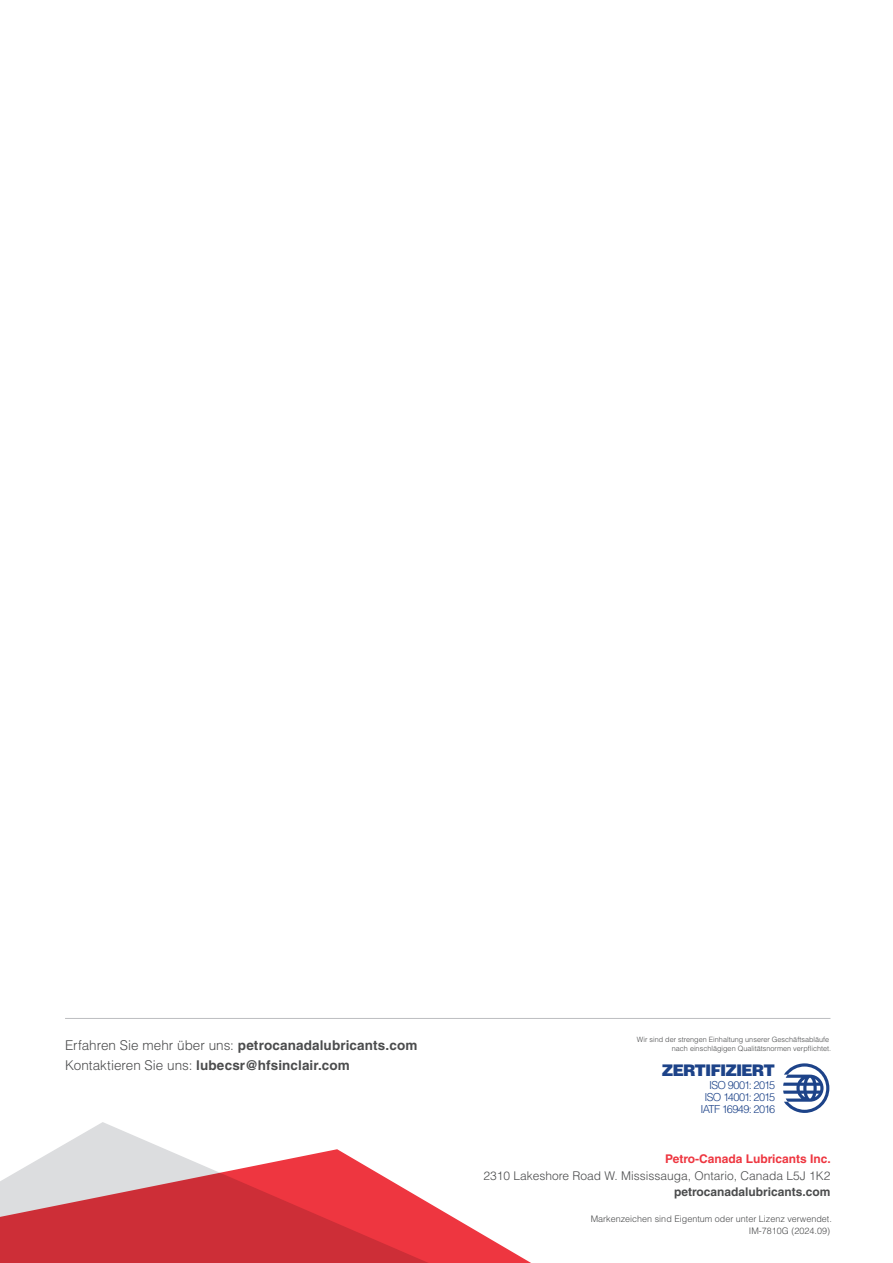
<style>
.page{position:relative;width:893px;height:1263px;background:#fff}
.page>*{position:absolute;margin:0;border:0;box-sizing:border-box;transform-origin:0 0}
.t1{font:900 16.05px "Helvetica LT Std";letter-spacing:-.06em;color:#1d4389}
.t2{font:700 13.5px/19.5px "Helvetica LT Std";letter-spacing:.01em;color:#4b4c4d}
.t3{font:300 12px "Helvetica LT Std";color:#4b4c4d}
.t4{font:700 12px "Helvetica LT Std";color:#ee3640}
.t5{font:700 12px "Helvetica LT Std";color:#4b4c4d}
.t6{font:300 10.95px/12px "Helvetica LT Std";letter-spacing:-.07em;color:#1d4389;text-align:right}
.t7{font:300 9px "Helvetica LT Std";color:#4b4c4d}
.t8{font:300 7.35px/8.7px "Helvetica LT Std";color:#4b4c4d;text-align:right}
.s1{font-weight:300}
</style>
<div class="page">
<svg style="left:57px;top:1122px;width:107px;height:27px"></svg>
<svg style="left:0;top:1149px;width:531px;height:114px"></svg>
<hr style="left:65px;top:1018px;width:765px;height:1px;background:#bcbdc0">
<svg style="left:783px;top:1063px;width:46px;height:50px"></svg>
<p class="t2" style="left:65px;top:1035px;width:354px"><span class="s1">Erfahren Sie mehr über uns:</span> petrocanadalubricants.com<br><span class="s1">Kontaktieren Sie uns:</span> lubecsr@hfsinclair.com</p>
<p class="t8" style="left:637px;top:1035px;width:196px">Wir sind der strengen Einhaltung unserer Geschäftsabläufe nach einschlägigen Qualitätsnormen verpflichtet.</p>
<p class="t1" style="left:662px;top:1060px;width:115px">ZERTIFIZIERT</p>
<p class="t6" style="left:700px;top:1079px;width:76px">ISO 9001: 2015<br>ISO 14001: 2015<br>IATF 16949: 2016</p>
<p class="t4" style="left:665px;top:1152px;width:167px">Petro-Canada Lubricants Inc.</p>
<p class="t3" style="left:483px;top:1168px;width:349px">2310 Lakeshore Road W. Mississauga, Ontario, Canada L5J 1K2</p>
<p class="t5" style="left:674px;top:1185px;width:158px">petrocanadalubricants.com</p>
<p class="t7" style="left:591px;top:1213px;width:243px">Markenzeichen sind Eigentum oder unter Lizenz verwendet.</p>
<p class="t7" style="left:749px;top:1225px;width:83px">IM-7810G (2024.09)</p>
</div>
